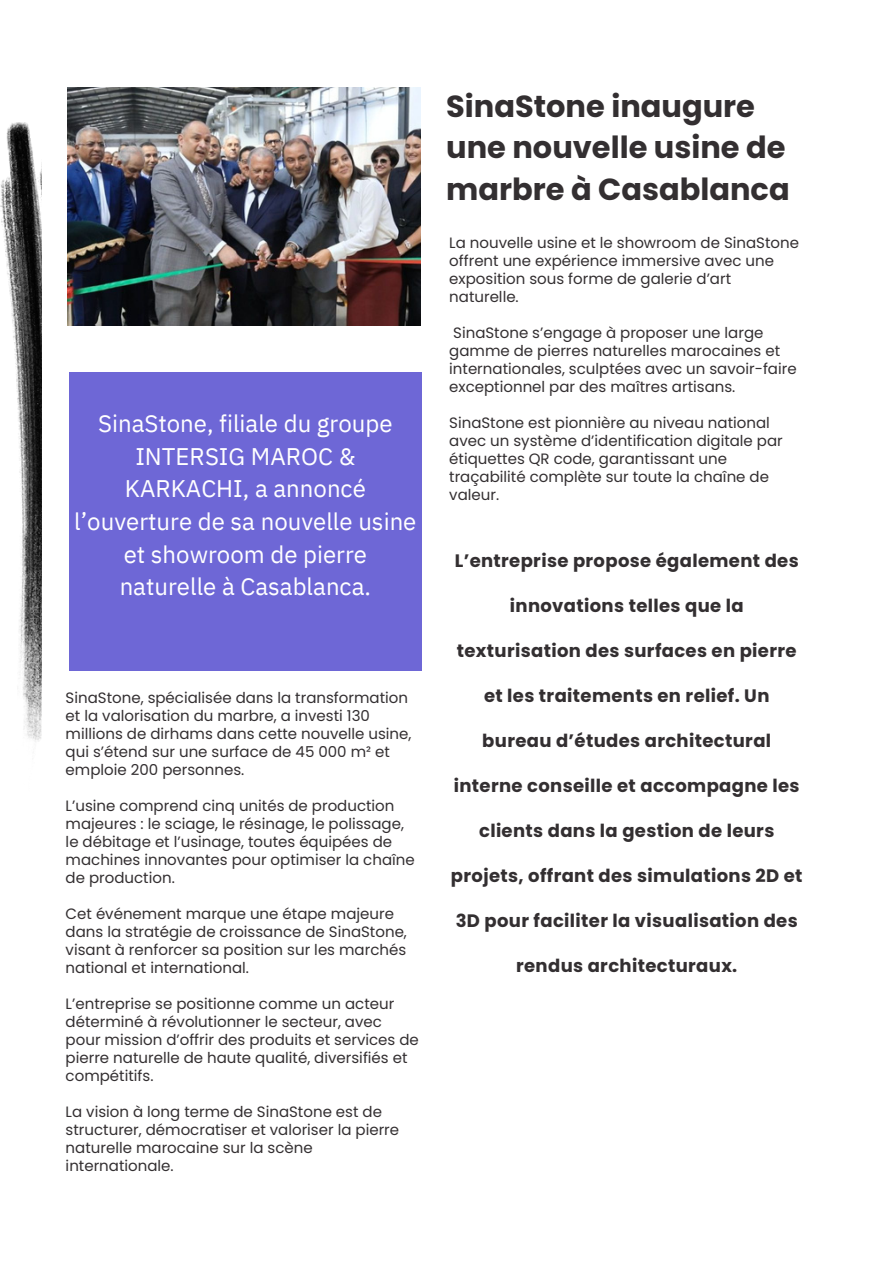
<style>
.page{position:relative;width:894px;height:1264px;background:#fff}
.page>*{position:absolute;margin:0;border:0;box-sizing:border-box;transform-origin:0 0}
.t1{font:700 30.45px/41.7px "Poppins";color:#332f31}
.t2{font:24px/32.7px "IBM Plex Sans";color:#fff;text-align:center}
.t3{font:700 18px "Poppins";letter-spacing:.02em;color:#332f31}
.t4{font:15px/18px "Poppins";color:#332f31}
</style>
<div class="page">
<img style="left:0;top:122px;width:41px;height:620px">
<img style="left:68px;top:88px;width:352px;height:237px">
<div style="left:69px;top:372px;width:352px;height:298px;background:#6e67d6"></div>
<h2 class="t2" style="left:74px;top:406px;width:343px">SinaStone, filiale du groupe<br>INTERSIG MAROC &amp;<br>KARKACHI, a annoncé l’ouverture de sa nouvelle usine et showroom de pierre naturelle à Casablanca.</h2>
<p class="t4" style="left:66px;top:688px;width:347px">SinaStone, spécialisée dans la transformation et la valorisation du marbre, a investi 130 millions de dirhams dans cette nouvelle usine, qui s’étend sur une surface de 45 000 m² et emploie 200 personnes.</p>
<p class="t4" style="left:66px;top:796px;width:350px">L’usine comprend cinq unités de production majeures : le sciage, le résinage, le polissage, le débitage et l’usinage, toutes équipées de machines innovantes pour optimiser la chaîne de production.</p>
<p class="t4" style="left:66px;top:904px;width:342px">Cet événement marque une étape majeure dans la stratégie de croissance de SinaStone, visant à renforcer sa position sur les marchés national et international.</p>
<p class="t4" style="left:66px;top:994px;width:354px">L’entreprise se positionne comme un acteur déterminé à révolutionner le secteur, avec pour mission d’offrir des produits et services de pierre naturelle de haute qualité, diversifiés et compétitifs.</p>
<p class="t4" style="left:66px;top:1102px;width:335px">La vision à long terme de SinaStone est de structurer, démocratiser et valoriser la pierre naturelle marocaine sur la scène internationale.</p>
<h1 class="t1" style="left:446px;top:85px;width:345px">SinaStone inaugure une nouvelle usine de marbre à Casablanca</h1>
<p class="t4" style="left:449px;top:234px;width:351px">La nouvelle usine et le showroom de SinaStone offrent une expérience immersive avec une exposition sous forme de galerie d’art naturelle.</p>
<p class="t4" style="left:449px;top:324px;width:349px">SinaStone s’engage à proposer une large gamme de pierres naturelles marocaines et internationales, sculptées avec un savoir-faire exceptionnel par des maîtres artisans.</p>
<p class="t4" style="left:449px;top:414px;width:335px">SinaStone est pionnière au niveau national avec un système d’identification digitale par étiquettes QR code, garantissant une traçabilité complète sur toute la chaîne de valeur.</p>
<h3 class="t3" style="left:454px;top:548px;width:345px">L’entreprise propose également des</h3>
<h3 class="t3" style="left:509px;top:593px;width:235px">innovations telles que la</h3>
<h3 class="t3" style="left:457px;top:638px;width:341px">texturisation des surfaces en pierre</h3>
<h3 class="t3" style="left:484px;top:683px;width:287px">et les traitements en relief. Un</h3>
<h3 class="t3" style="left:482px;top:728px;width:290px">bureau d’études architectural</h3>
<h3 class="t3" style="left:453px;top:773px;width:347px">interne conseille et accompagne les</h3>
<h3 class="t3" style="left:479px;top:818px;width:297px">clients dans la gestion de leurs</h3>
<h3 class="t3" style="left:451px;top:863px;width:353px">projets, offrant des simulations 2D et</h3>
<h3 class="t3" style="left:455px;top:908px;width:343px">3D pour faciliter la visualisation des</h3>
<h3 class="t3" style="left:516px;top:953px;width:223px">rendus architecturaux.</h3>
</div>
